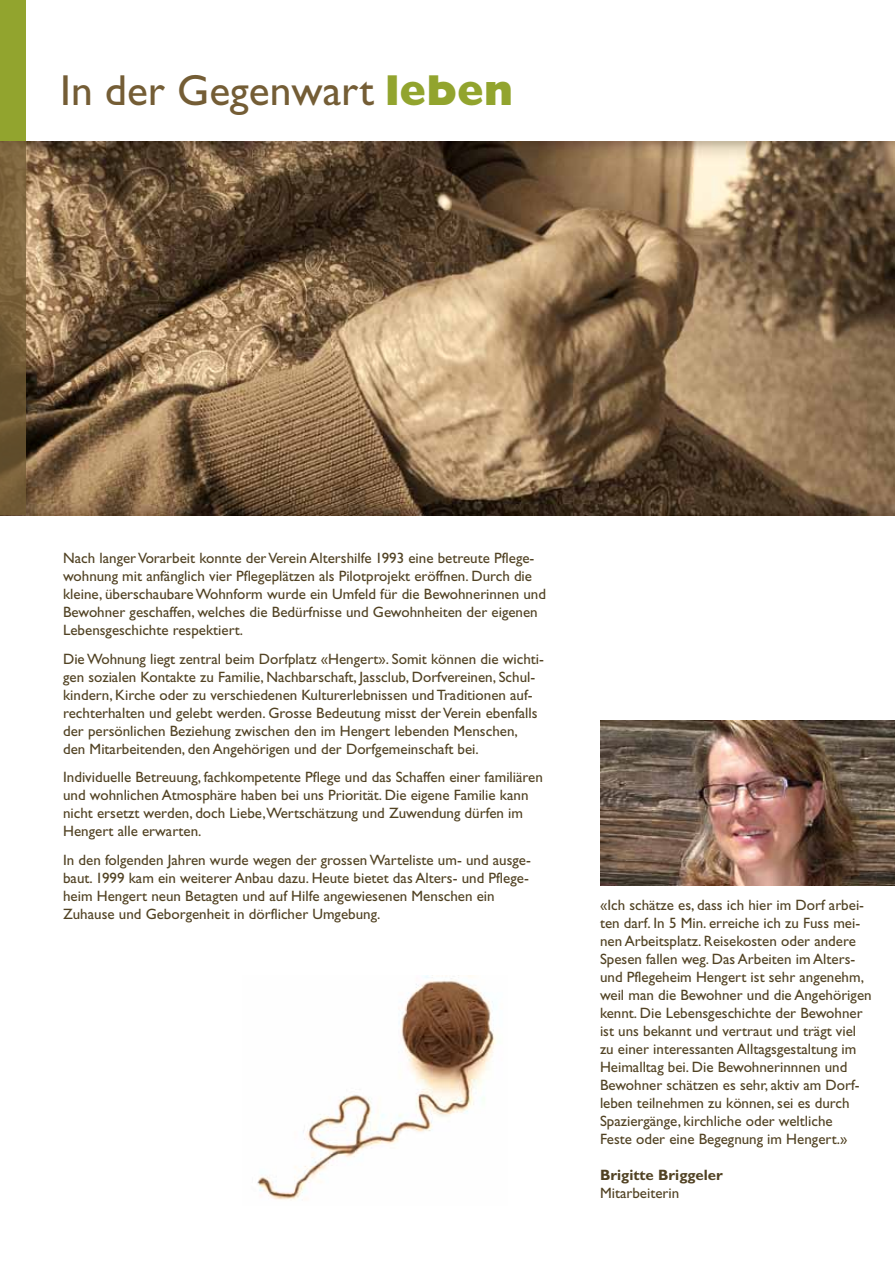
<style>
.page{position:relative;width:895px;height:1265px;background:#fff}
.page>*{position:absolute;margin:0;border:0;box-sizing:border-box;transform-origin:0 0}
.t1{font:43.5px "Gill Sans";color:#745d35}
.t2{font:15px/18px "Gill Sans";color:#514223}
.t3{font:700 15px "Gill Sans";color:#514223}
.s1{font-weight:800;color:#92a42e}
</style>
<div class="page">
<div style="left:0;top:0;width:26px;height:141px;background:#92a42e"></div>
<img style="left:26px;top:141px;width:869px;height:374px">
<svg style="left:0;top:141px;width:26px;height:374px"></svg>
<img style="left:600px;top:720px;width:295px;height:165px">
<img style="left:257px;top:975px;width:239px;height:225px">
<h1 class="t1" style="left:60px;top:65px;width:455px">In der Gegenwart <span class="s1">leben</span></h1>
<p class="t2" style="left:63px;top:549px;width:484px">Nach langer Vorarbeit konnte der Verein Altershilfe 1993 eine betreute Pflege&shy;wohnung mit anfänglich vier Pflegeplätzen als Pilotprojekt eröffnen. Durch die kleine, überschaubare Wohnform wurde ein Umfeld für die Bewohnerinnen und Bewohner geschaffen, welches die Bedürfnisse und Gewohnheiten der eigenen Lebensgeschichte respektiert.</p>
<p class="t2" style="left:63px;top:649px;width:482px">Die Wohnung liegt zentral beim Dorfplatz «Hengert». Somit können die wichti&shy;gen sozialen Kontakte zu Familie, Nachbarschaft, Jassclub, Dorfvereinen, Schul&shy;kindern, Kirche oder zu verschiedenen Kulturerlebnissen und Traditionen auf&shy;rechterhalten und gelebt werden. Grosse Bedeutung misst der Verein ebenfalls der persönlichen Beziehung zwischen den im Hengert lebenden Menschen,<br>den Mitarbeitenden, den Angehörigen und der Dorfgemeinschaft bei.</p>
<p class="t2" style="left:63px;top:768px;width:481px">Individuelle Betreuung, fachkompetente Pflege und das Schaffen einer familiären und wohnlichen Atmosphäre haben bei uns Priorität. Die eigene Familie kann nicht ersetzt werden, doch Liebe,Wertschätzung und Zuwendung dürfen im Hengert alle erwarten.</p>
<p class="t2" style="left:63px;top:850px;width:469px">In den folgenden Jahren wurde wegen der grossen Warteliste um- und ausge&shy;baut. 1999 kam ein weiterer Anbau dazu. Heute bietet das Alters- und Pflege&shy;heim Hengert neun Betagten und auf Hilfe angewiesenen Menschen ein Zuhause und Geborgenheit in dörflicher Umgebung.</p>
<p class="t2" style="left:600px;top:896px;width:273px">«Ich schätze es, dass ich hier im Dorf arbei&shy;ten darf. In 5 Min. erreiche ich zu Fuss mei&shy;nen Arbeitsplatz. Reisekosten oder andere Spesen fallen weg. Das Arbeiten im Alters&shy;und Pflegeheim Hengert ist sehr angenehm, weil man die Bewohner und die Angehörigen kennt. Die Lebensgeschichte der Bewohner ist uns bekannt und vertraut und trägt viel zu einer interessanten Alltagsgestaltung im Heimalltag bei. Die Bewohnerinnnen und Bewohner schätzen es sehr, aktiv am Dorf&shy;leben teilnehmen zu können, sei es durch Spaziergänge, kirchliche oder weltliche<br>Feste oder eine Begegnung im Hengert.»</p>
<p class="t3" style="left:600px;top:1166px;width:124px">Brigitte Briggeler</p>
<p class="t2" style="left:600px;top:1184px;width:81px">Mitarbeiterin</p>
</div>
